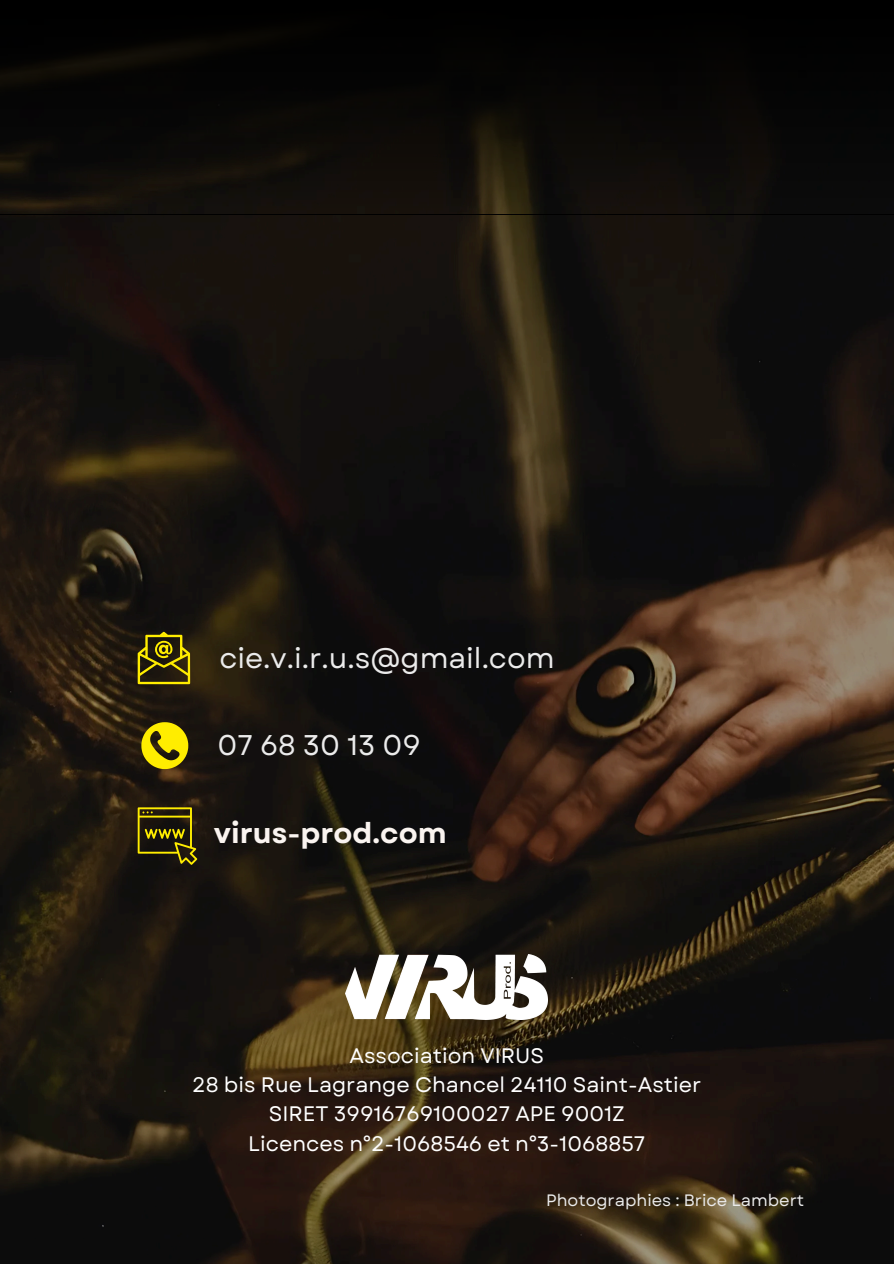
<style>
.page{position:relative;width:894px;height:1264px;background:#fff}
.page>*{position:absolute;margin:0;border:0;box-sizing:border-box;transform-origin:0 0}
.t1{font:28.5px "Garet";color:#ebebeb}
.t2{font:700 28.5px "Garet";color:#faf4f0}
.t3{font:21px/29.2px "Garet";color:#fff;text-align:center}
.t4{font:16.5px "Garet";color:#ebebeb}
</style>
<div class="page">
<img style="left:0;top:215px;width:893px;height:1048px">
<svg style="left:138px;top:807px;width:59px;height:57px;background:#4c430b"></svg>
<svg style="left:138px;top:631px;width:52px;height:53px;background:#62580a"></svg>
<svg style="left:141px;top:722px;width:47px;height:47px;background:#afa005"></svg>
<img style="left:345px;top:954px;width:203px;height:65px">
<div style="left:0;top:0;width:893px;height:215px;background:linear-gradient(to bottom,#000,#15120d)"></div>
<p class="t1" style="left:219px;top:637px;width:336px">cie.v.i.r.u.s@gmail.com</p>
<p class="t1" style="left:217px;top:724px;width:204px">07 68 30 13 09</p>
<p class="t2" style="left:214px;top:812px;width:234px">virus-prod.com</p>
<h2 class="t3" style="left:192px;top:1040px;width:510px">Association VIRUS<br>28 bis Rue Lagrange Chancel 24110 Saint-Astier SIRET 39916769100027 APE 9001Z<br>Licences n°2-1068546 et n°3-1068857</h2>
<h2 class="t4" style="left:546px;top:1188px;width:259px">Photographies : Brice Lambert</h2>
</div>
